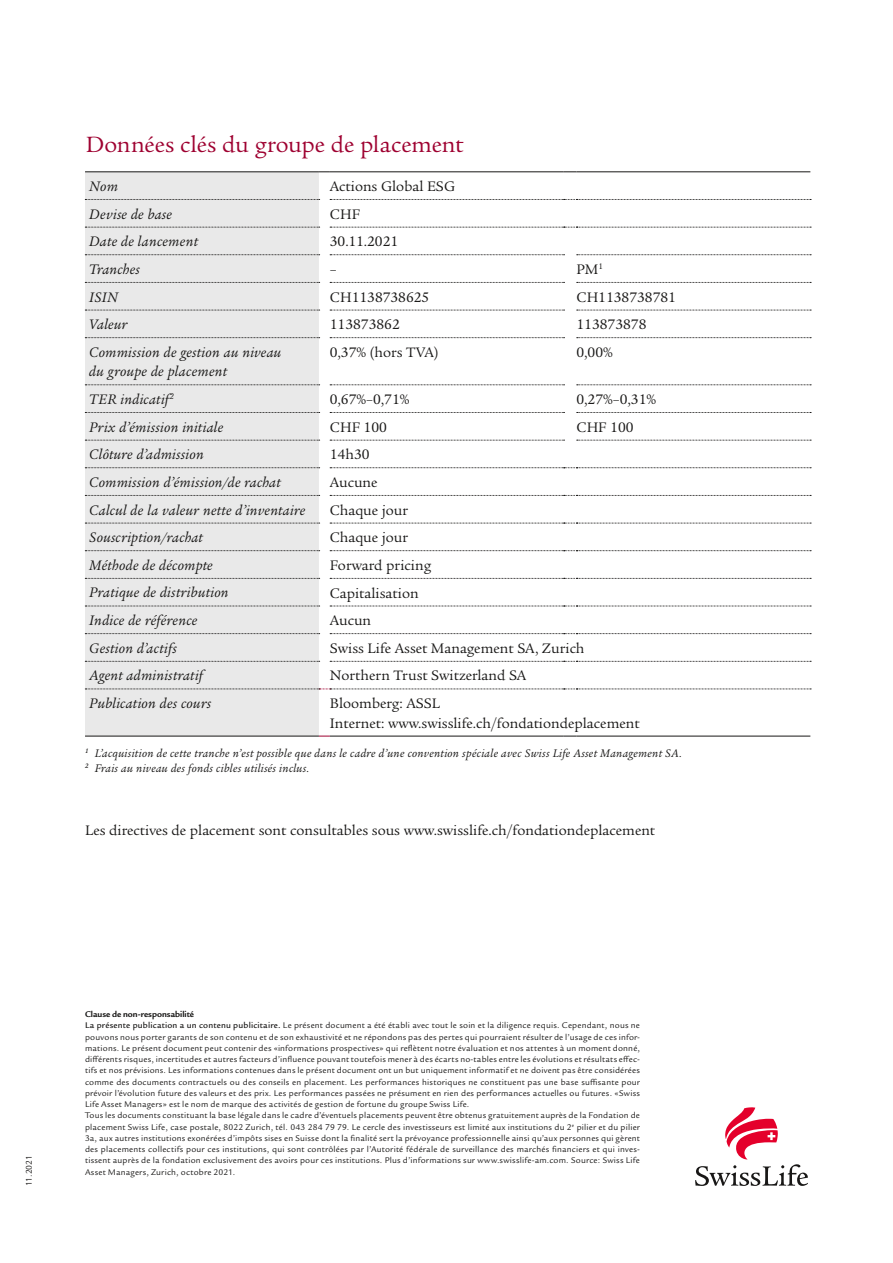
<style>
.page{position:relative;width:893px;height:1263px;background:#fff}
.page>*{position:absolute;margin:0;border:0;box-sizing:border-box;transform-origin:0 0}
.Book_16_18pt_K{font:24px "Legacy Serif ITC Pro";letter-spacing:-.005em;color:#9e0030}
.Book_10_13pt_K{font:15px "Legacy Serif ITC Pro";color:#181716}
.Book_10_13pt_K-2{font:italic 15px/19.5px "Legacy Serif ITC Pro";letter-spacing:.02em;color:#181716}
.Book_10_13pt_K-3{font:italic 12px "Legacy Serif ITC Pro";letter-spacing:.025em;color:#181716}
.Publication_No__6pt{font:9px/11.2px "Legacy Sans ITC Pro";letter-spacing:.025em;color:#181716;text-align:justify}
.t1{font:700 9px "Legacy Sans ITC Pro";color:#181716}
.s1{font-weight:500}
</style>
<div class="page">
<svg style="left:695px;top:1107px;width:113px;height:79px"></svg>
<div style="left:85px;top:173px;width:234px;height:563px;background:#e9e9e9"></div>
<svg style="left:330px;top:199px;width:481px;height:1px"></svg>
<svg style="left:330px;top:227px;width:481px;height:1px"></svg>
<svg style="left:330px;top:254px;width:234px;height:1px"></svg>
<svg style="left:577px;top:254px;width:234px;height:1px"></svg>
<hr style="left:85px;top:736px;width:234px;height:1px;background:#181716">
<hr style="left:330px;top:736px;width:234px;height:1px;background:#181716">
<svg style="left:564px;top:736px;width:12px;height:1px"></svg>
<hr style="left:576px;top:736px;width:234px;height:1px;background:#181716">
<hr style="left:330px;top:172px;width:234px;height:1px;background:#181716">
<svg style="left:564px;top:172px;width:12px;height:1px"></svg>
<hr style="left:576px;top:172px;width:234px;height:1px;background:#181716">
<svg style="left:330px;top:282px;width:234px;height:1px"></svg>
<svg style="left:577px;top:282px;width:234px;height:1px"></svg>
<svg style="left:330px;top:310px;width:234px;height:1px"></svg>
<svg style="left:577px;top:310px;width:234px;height:1px"></svg>
<svg style="left:330px;top:337px;width:234px;height:1px"></svg>
<svg style="left:577px;top:337px;width:234px;height:1px"></svg>
<svg style="left:330px;top:385px;width:234px;height:1px"></svg>
<svg style="left:577px;top:385px;width:234px;height:1px"></svg>
<svg style="left:330px;top:412px;width:234px;height:1px"></svg>
<svg style="left:577px;top:412px;width:234px;height:1px"></svg>
<svg style="left:330px;top:440px;width:234px;height:1px"></svg>
<svg style="left:577px;top:440px;width:234px;height:1px"></svg>
<svg style="left:330px;top:467px;width:481px;height:1px"></svg>
<svg style="left:330px;top:495px;width:481px;height:1px"></svg>
<svg style="left:330px;top:523px;width:481px;height:1px"></svg>
<svg style="left:330px;top:550px;width:481px;height:1px"></svg>
<svg style="left:330px;top:578px;width:481px;height:1px"></svg>
<svg style="left:330px;top:606px;width:481px;height:1px"></svg>
<svg style="left:330px;top:633px;width:481px;height:1px"></svg>
<svg style="left:330px;top:661px;width:481px;height:1px"></svg>
<hr style="left:85px;top:172px;width:234px;height:1px;background:#181716">
<svg style="left:85px;top:199px;width:235px;height:1px"></svg>
<svg style="left:85px;top:227px;width:235px;height:1px"></svg>
<svg style="left:85px;top:254px;width:235px;height:1px"></svg>
<svg style="left:85px;top:282px;width:235px;height:1px"></svg>
<svg style="left:85px;top:310px;width:235px;height:1px"></svg>
<svg style="left:85px;top:337px;width:235px;height:1px"></svg>
<svg style="left:85px;top:385px;width:235px;height:1px"></svg>
<svg style="left:85px;top:412px;width:235px;height:1px"></svg>
<svg style="left:85px;top:440px;width:235px;height:1px"></svg>
<svg style="left:85px;top:467px;width:235px;height:1px"></svg>
<svg style="left:85px;top:495px;width:235px;height:1px"></svg>
<svg style="left:85px;top:523px;width:235px;height:1px"></svg>
<svg style="left:85px;top:550px;width:235px;height:1px"></svg>
<svg style="left:85px;top:578px;width:235px;height:1px"></svg>
<svg style="left:85px;top:606px;width:235px;height:1px"></svg>
<svg style="left:85px;top:633px;width:235px;height:1px"></svg>
<svg style="left:85px;top:661px;width:235px;height:1px"></svg>
<svg style="left:85px;top:689px;width:726px;height:1px"></svg>
<p class="Book_16_18pt_K" style="left:86px;top:130px;width:379px">Données clés du groupe de placement</p>
<p class="Book_10_13pt_K-2" style="left:89px;top:176px;width:30px">Nom</p>
<p class="Book_10_13pt_K" style="left:330px;top:177px;width:127px">Actions Global ESG</p>
<p class="Book_10_13pt_K-2" style="left:89px;top:204px;width:84px">Devise de base</p>
<p class="Book_10_13pt_K" style="left:330px;top:205px;width:32px">CHF</p>
<p class="Book_10_13pt_K-2" style="left:89px;top:231px;width:110px">Date de lancement</p>
<p class="Book_10_13pt_K" style="left:330px;top:232px;width:70px">30.11.2021</p>
<p class="Book_10_13pt_K-2" style="left:89px;top:259px;width:52px">Tranches</p>
<p class="Book_10_13pt_K" style="left:330px;top:260px;width:8px">–</p>
<p class="Book_10_13pt_K" style="left:576px;top:260px;width:28px">PM<sup>1</sup></p>
<p class="Book_10_13pt_K-2" style="left:89px;top:287px;width:30px">ISIN</p>
<p class="Book_10_13pt_K" style="left:330px;top:288px;width:101px">CH1138738625</p>
<p class="Book_10_13pt_K" style="left:576px;top:288px;width:101px">CH1138738781</p>
<p class="Book_10_13pt_K-2" style="left:89px;top:314px;width:40px">Valeur</p>
<p class="Book_10_13pt_K" style="left:330px;top:315px;width:71px">113873862</p>
<p class="Book_10_13pt_K" style="left:576px;top:315px;width:71px">113873878</p>
<p class="Book_10_13pt_K-2" style="left:89px;top:342px;width:194px">Commission de gestion au niveau du groupe de placement</p>
<p class="Book_10_13pt_K" style="left:330px;top:343px;width:110px">0,37% (hors TVA)</p>
<p class="Book_10_13pt_K" style="left:576px;top:343px;width:38px">0,00%</p>
<p class="Book_10_13pt_K-2" style="left:89px;top:389px;width:86px">TER indicatif<sup>2</sup></p>
<p class="Book_10_13pt_K" style="left:330px;top:390px;width:81px">0,67%–0,71%</p>
<p class="Book_10_13pt_K" style="left:576px;top:390px;width:81px">0,27%–0,31%</p>
<p class="Book_10_13pt_K-2" style="left:89px;top:417px;width:136px">Prix d’émission initiale</p>
<p class="Book_10_13pt_K" style="left:330px;top:418px;width:59px">CHF 100</p>
<p class="Book_10_13pt_K" style="left:576px;top:418px;width:59px">CHF 100</p>
<p class="Book_10_13pt_K-2" style="left:89px;top:444px;width:116px">Clôture d’admission</p>
<p class="Book_10_13pt_K" style="left:330px;top:445px;width:41px">14h30</p>
<p class="Book_10_13pt_K-2" style="left:89px;top:472px;width:193px">Commission d’émission/de rachat</p>
<p class="Book_10_13pt_K" style="left:330px;top:473px;width:49px">Aucune</p>
<p class="Book_10_13pt_K-2" style="left:89px;top:500px;width:218px">Calcul de la valeur nette d’inventaire</p>
<p class="Book_10_13pt_K" style="left:330px;top:501px;width:80px">Chaque jour</p>
<p class="Book_10_13pt_K-2" style="left:89px;top:527px;width:115px">Souscription/rachat</p>
<p class="Book_10_13pt_K" style="left:330px;top:528px;width:80px">Chaque jour</p>
<p class="Book_10_13pt_K-2" style="left:89px;top:555px;width:125px">Méthode de décompte</p>
<p class="Book_10_13pt_K" style="left:330px;top:556px;width:103px">Forward pricing</p>
<p class="Book_10_13pt_K-2" style="left:89px;top:583px;width:141px">Pratique de distribution</p>
<p class="Book_10_13pt_K" style="left:330px;top:584px;width:90px">Capitalisation</p>
<p class="Book_10_13pt_K-2" style="left:89px;top:610px;width:110px">Indice de référence</p>
<p class="Book_10_13pt_K" style="left:330px;top:611px;width:43px">Aucun</p>
<p class="Book_10_13pt_K-2" style="left:89px;top:638px;width:89px">Gestion d’actifs</p>
<p class="Book_10_13pt_K" style="left:330px;top:639px;width:256px">Swiss Life Asset Management SA, Zurich</p>
<p class="Book_10_13pt_K-2" style="left:89px;top:666px;width:115px">Agent administratif</p>
<p class="Book_10_13pt_K" style="left:330px;top:666px;width:198px">Northern Trust Switzerland SA</p>
<p class="Book_10_13pt_K-2" style="left:89px;top:693px;width:124px">Publication des cours</p>
<p class="Book_10_13pt_K" style="left:330px;top:694px;width:112px">Bloomberg: ASSL</p>
<p class="Book_10_13pt_K" style="left:330px;top:714px;width:311px">Internet: www.swisslife.ch/fondationdeplacement</p>
<p class="Book_10_13pt_K-3" style="left:85px;top:745px;width:598px"><sup>1</sup> L’acquisition de cette tranche n’est possible que dans le cadre d’une convention spéciale avec Swiss Life Asset Management SA.</p>
<p class="Book_10_13pt_K-3" style="left:85px;top:760px;width:226px"><sup>2</sup> Frais au niveau des fonds cibles utilisés inclus.</p>
<p class="Book_10_13pt_K" style="left:85px;top:821px;width:572px">Les directives de placement sont consultables sous www.swisslife.ch/fondationdeplacement</p>
<p class="Publication_No__6pt" style="left:23px;top:1186px;width:32px;rotate:-90deg">11.2021</p>
<p class="t1" style="left:85px;top:1009px;width:110px">Clause de non-responsabilité</p>
<p class="Publication_No__6pt" style="left:85px;top:1020px;width:556px"><span class="s1">La présente publication a un contenu publicitaire.</span> Le présent document a été établi avec tout le soin et la diligence requis. Cependant, nous ne pouvons nous porter garants de son contenu et de son exhaustivité et ne répondons pas des pertes qui pourraient résulter de l’usage de ces infor&shy;mations. Le présent document peut contenir des «informations prospectives» qui reflètent notre évaluation et nos attentes à un moment donné, différents risques, incertitudes et autres facteurs d’influence pouvant toutefois mener à des écarts no-tables entre les évolutions et résultats effec&shy;tifs et nos prévisions. Les informations contenues dans le présent document ont un but uniquement informatif et ne doivent pas être considérées comme des documents contractuels ou des conseils en placement. Les performances historiques ne constituent pas une base suffisante pour prévoir l’évolution future des valeurs et des prix. Les performances passées ne présument en rien des performances actuelles ou futures. «Swiss Life Asset Managers» est le nom de marque des activités de gestion de fortune du groupe Swiss Life.</p>
<p class="Publication_No__6pt" style="left:85px;top:1110px;width:556px">Tous les documents constituant la base légale dans le cadre d’éventuels placements peuvent être obtenus gratuitement auprès de la Fondation de placement Swiss Life, case postale, 8022 Zurich, tél. 043 284 79 79. Le cercle des investisseurs est limité aux institutions du 2<sup>e</sup> pilier et du pilier 3a, aux autres institutions exonérées d’impôts sises en Suisse dont la finalité sert la prévoyance professionnelle ainsi qu’aux personnes qui gèrent des placements collectifs pour ces institutions, qui sont contrôlées par l’Autorité fédérale de surveillance des marchés financiers et qui inves&shy;tissent auprès de la fondation exclusivement des avoirs pour ces institutions. Plus d’informations sur www.swisslife-am.com. Source: Swiss Life Asset Managers, Zurich, octobre 2021.</p>
</div>
